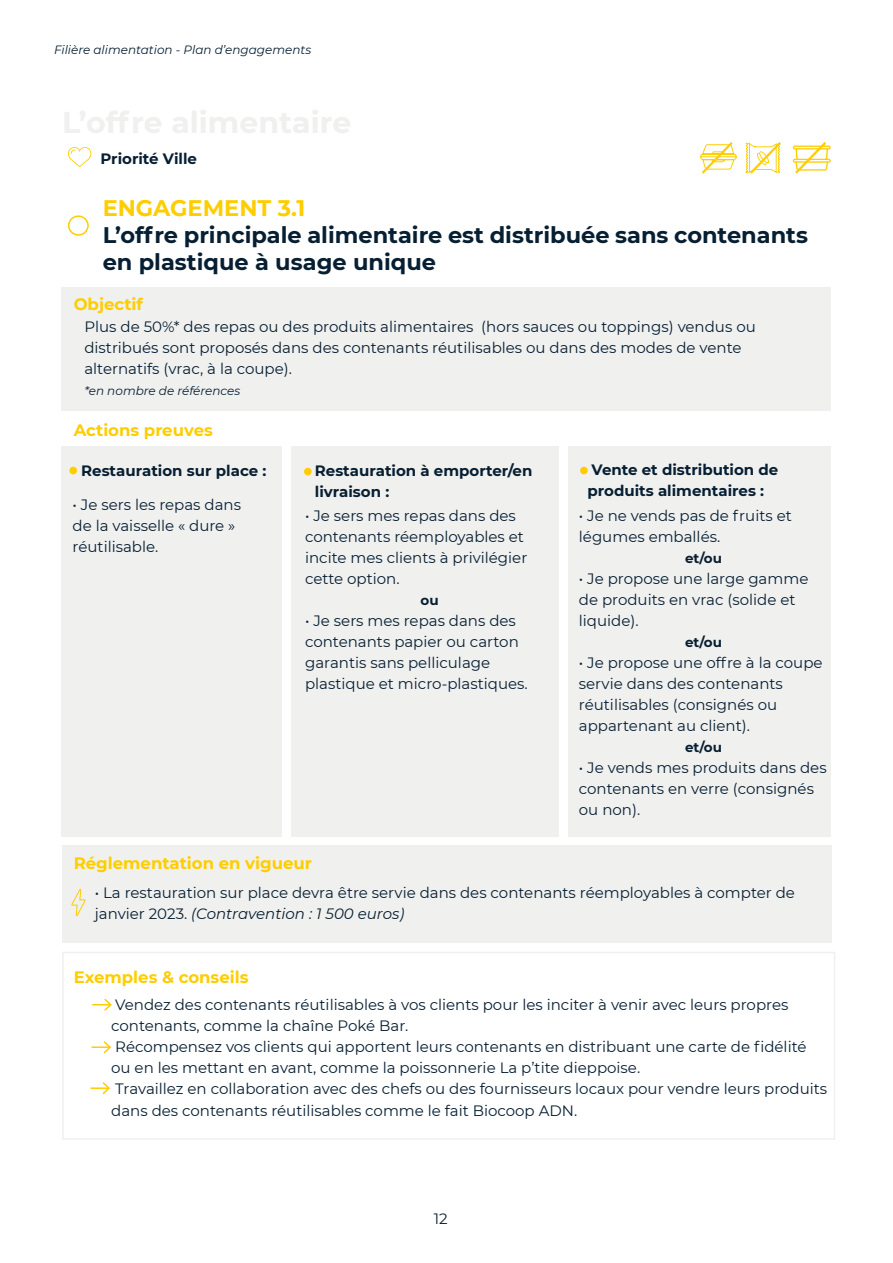
<style>
.page{position:relative;width:893px;height:1263px;background:#fff}
.page>*{position:absolute;margin:0;border:0;box-sizing:border-box;transform-origin:0 0}
.t1{font:700 22.5px/27px "Montserrat";color:#071f32}
.t2{font:700 22.5px "Montserrat";color:#ffcd00}
.t3{font:700 16.5px "Montserrat";color:#ffcd00}
.t4{font:15px/21px "Montserrat";color:#071f32}
.t5{font:700 15px/21px "Montserrat";color:#071f32}
.t6{font:700 13.5px "Montserrat";color:#071f32}
.t7{font:italic 12px "Montserrat";color:#071f32}
.s1{font-style:italic}
</style>
<div class="page">
<div style="left:62px;top:845px;width:769px;height:98px;background:#f0f0ef"></div>
<div style="left:62px;top:287px;width:769px;height:123px;background:#f0f0ef"></div>
<div style="left:62px;top:446px;width:769px;height:391px;background:#f0f0ef"></div>
<svg style="left:68px;top:147px;width:23px;height:20px"></svg>
<div style="left:68px;top:215px;width:21px;height:21px;border:2px solid #ffcd00;border-radius:9px"></div>
<div style="left:282px;top:439px;width:9px;height:405px;background:#fff"></div>
<div style="left:559px;top:441px;width:8px;height:404px;background:#fff"></div>
<div style="left:69px;top:467px;width:8px;height:7px;background:#ffcd00;border-radius:50%"></div>
<div style="left:304px;top:468px;width:8px;height:7px;background:#ffcd00;border-radius:50%"></div>
<div style="left:580px;top:467px;width:8px;height:7px;background:#ffcd00;border-radius:50%"></div>
<div style="left:62px;top:952px;width:773px;height:188px;border:2px solid #f0f0ef"></div>
<svg style="left:92px;top:998px;width:20px;height:13px"></svg>
<svg style="left:92px;top:1041px;width:20px;height:13px"></svg>
<svg style="left:91px;top:1082px;width:19px;height:13px"></svg>
<svg style="left:71px;top:888px;width:15px;height:29px"></svg>
<svg style="left:745px;top:142px;width:36px;height:32px"></svg>
<svg style="left:793px;top:142px;width:38px;height:32px"></svg>
<svg style="left:700px;top:142px;width:37px;height:32px"></svg>
<p class="t7" style="left:54px;top:41px;width:259px">Filière alimentation - Plan d’engagements</p>
<p class="t5" style="left:100px;top:147px;width:98px">Priorité Ville</p>
<h1 class="t2" style="left:103px;top:191px;width:204px">ENGAGEMENT 3.1</h1>
<h1 class="t1" style="left:103px;top:220px;width:707px">L’offre principale alimentaire est distribuée sans contenants en plastique à usage unique</h1>
<p class="t3" style="left:74px;top:292px;width:71px">Objectif</p>
<p class="t4" style="left:84px;top:315px;width:673px">Plus de 50%* des repas ou des produits alimentaires (hors sauces ou toppings) vendus ou distribués sont proposés dans des contenants réutilisables ou dans des modes de vente alternatifs (vrac, à la coupe).</p>
<p class="t7" style="left:84px;top:382px;width:157px">*en nombre de références</p>
<p class="t3" style="left:74px;top:419px;width:141px">Actions preuves</p>
<p class="t5" style="left:81px;top:459px;width:187px">Restauration sur place :</p>
<p class="t5" style="left:315px;top:459px;width:219px">Restauration à emporter/en livraison :</p>
<p class="t5" style="left:587px;top:458px;width:192px">Vente et distribution de produits alimentaires :</p>
<p class="t4" style="left:73px;top:493px;width:170px">• Je sers les repas dans de la vaisselle « dure » réutilisable.</p>
<p class="t4" style="left:305px;top:505px;width:224px">• Je sers mes repas dans des contenants réemployables et incite mes clients à privilégier cette option.</p>
<p class="t6" style="left:421px;top:591px;width:20px">ou</p>
<p class="t4" style="left:305px;top:610px;width:224px">• Je sers mes repas dans des contenants papier ou carton garantis sans pelliculage plastique et micro-plastiques.</p>
<p class="t4" style="left:579px;top:505px;width:214px">• Je ne vends pas de fruits et légumes emballés.</p>
<p class="t6" style="left:685px;top:549px;width:38px">et/ou</p>
<p class="t4" style="left:579px;top:568px;width:231px">• Je propose une large gamme de produits en vrac (solide et liquide).</p>
<p class="t6" style="left:685px;top:633px;width:38px">et/ou</p>
<p class="t4" style="left:579px;top:652px;width:245px">• Je propose une offre à la coupe servie dans des contenants réutilisables (consignés ou appartenant au client).</p>
<p class="t6" style="left:685px;top:738px;width:38px">et/ou</p>
<p class="t4" style="left:579px;top:757px;width:249px">• Je vends mes produits dans des contenants en verre (consignés ou non).</p>
<p class="t3" style="left:74px;top:851px;width:240px">Réglementation en vigueur</p>
<p class="t4" style="left:95px;top:881px;width:702px">• La restauration sur place devra être servie dans des contenants réemployables à compter de janvier 2023. <span class="s1">(Contravention : 1 500 euros)</span></p>
<p class="t3" style="left:74px;top:965px;width:176px">Exemples &amp; conseils</p>
<p class="t4" style="left:111px;top:993px;width:718px">Vendez des contenants réutilisables à vos clients pour les inciter à venir avec leurs propres contenants, comme la chaîne Poké Bar.<br>Récompensez vos clients qui apportent leurs contenants en distribuant une carte de fidélité<br>ou en les mettant en avant, comme la poissonnerie La p’tite dieppoise.<br>Travaillez en collaboration avec des chefs ou des fournisseurs locaux pour vendre leurs produits dans des contenants réutilisables comme le fait Biocoop ADN.</p>
<p class="t4" style="left:434px;top:1207px;width:15px">12</p>
</div>
